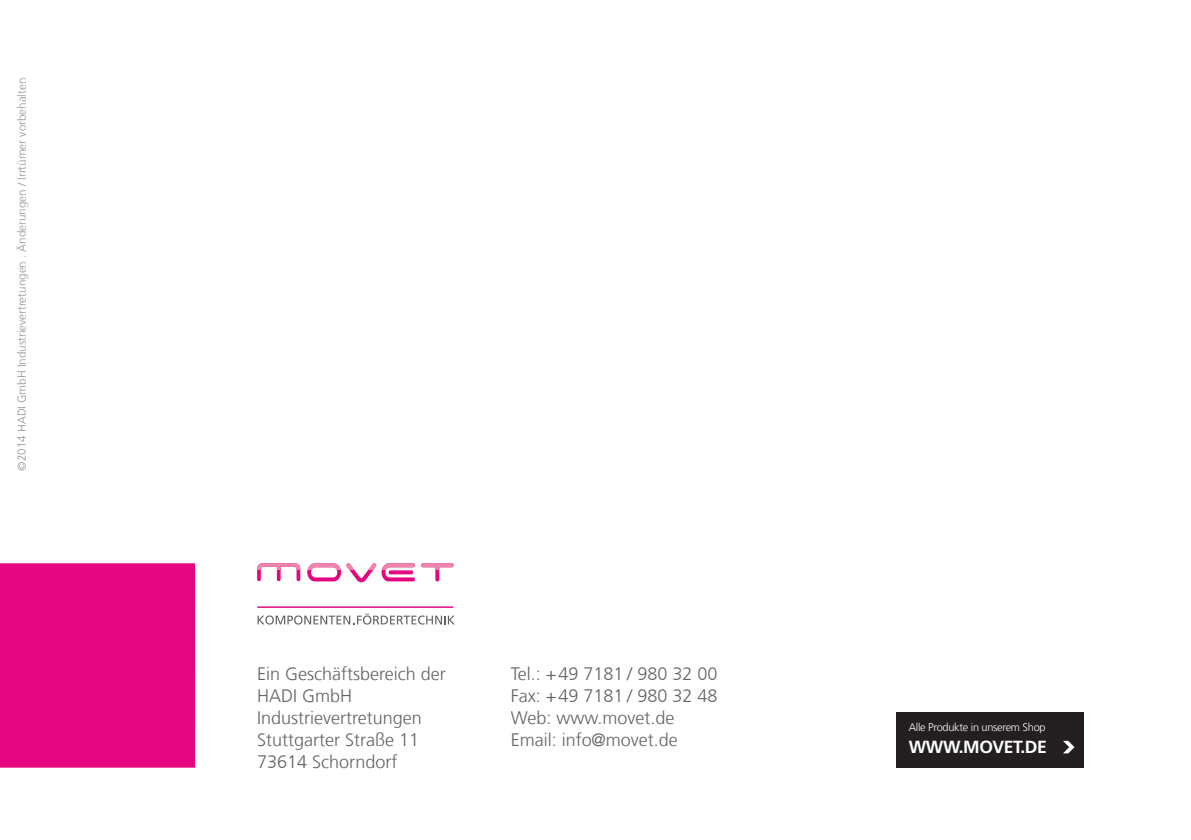
<style>
.page{position:relative;width:1191px;height:840px;background:#fff}
.page>*{position:absolute;margin:0;border:0;box-sizing:border-box;transform-origin:0 0}
.t1{font:300 18px/22px "Frutiger LT Com";color:#636366}
.t2{font:700 17.6px "Frutiger LT Com";letter-spacing:-.025em;color:#fff}
.t3{font:300 11.6px "Frutiger LT Com";color:#939598}
.t4{font:300 11px "Frutiger LT Com";letter-spacing:-.025em;color:#fff}
</style>
<div class="page">
<div style="left:0;top:563px;width:195px;height:204px;background:#e50780"></div>
<svg style="left:257px;top:570px;width:183px;height:12px"></svg>
<svg style="left:257px;top:563px;width:196px;height:7px"></svg>
<hr style="left:258px;top:606px;width:195px;height:1px;background:#e50780">
<svg style="left:257px;top:613px;width:198px;height:11px"></svg>
<div style="left:896px;top:711px;width:187px;height:56px;background:#231f20"></div>
<svg style="left:1063px;top:740px;width:11px;height:13px"></svg>
<p class="t3" style="left:15px;top:471px;width:395px;rotate:-90deg">©2014 HADI GmbH Industrievertretungen . Änderungen / Irrtümer vorbehalten</p>
<p class="t1" style="left:257px;top:662px;width:190px">Ein Geschäftsbereich der<br>HADI GmbH<br>Industrievertretungen<br>Stuttgarter Straße 11<br>73614 Schorndorf</p>
<p class="t1" style="left:511px;top:662px;width:208px">Tel.: +49 7181 / 980 32 00<br>Fax: +49 7181 / 980 32 48<br>Web: www.movet.de<br>Email: info @movet.de</p>
<p class="t4" style="left:909px;top:720px;width:138px">Alle Produkte in unserem Shop</p>
<p class="t2" style="left:909px;top:736px;width:139px">WWW.MOVET.DE</p>
</div>
